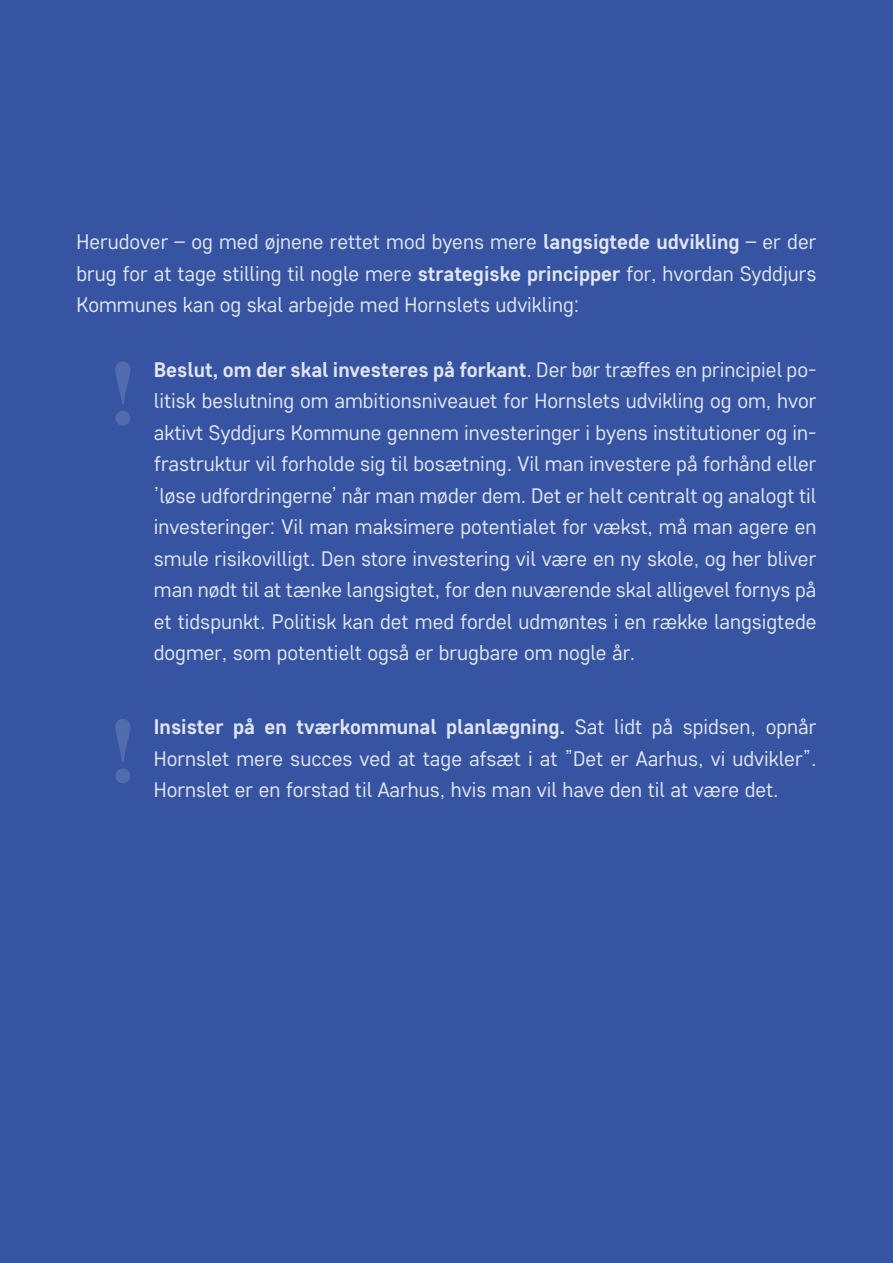
<style>
.page{position:relative;width:893px;height:1263px;background:#3654a1}
.page>*{position:absolute;margin:0;border:0;box-sizing:border-box;transform-origin:0 0}
.t1{font:700 93px "Times New Roman";color:#526cae}
.t2{font:21px/31.5px "Core Sans D35";color:#e1e5f1;text-align:justify}
.t3{font:700 21px "Core Sans D55";color:#e1e5f1}
.s1{font-family:"Core Sans D55";font-weight:700}
.s2{font-family:"Core Sans D35";font-weight:400}
</style>
<div class="page">
<p class="t2" style="left:77px;top:225px;width:741px">Herudover – og med øjnene rettet mod byens mere <span class="s1">langsigtede udvikling</span> – er der brug for at tage stilling til nogle mere <span class="s1">strategiske principper</span> for, hvordan Syddjurs Kommunes kan og skal arbejde med Hornslets udvikling:</p>
<h1 class="t1" style="left:107px;top:326px;width:32px">!</h1>
<h1 class="t1" style="left:107px;top:684px;width:32px">!</h1>
<p class="t3" style="left:154px;top:356px;width:664px">Beslut, om der skal investeres på forkant<span class="s2">. Der bør træffes en principiel po-</span></p>
<p class="t2" style="left:154px;top:384px;width:664px">litisk beslutning om ambitionsniveauet for Hornslets udvikling og om, hvor aktivt Syddjurs Kommune gennem investeringer i byens institutioner og in&shy;frastruktur vil forholde sig til bosætning. Vil man investere på forhånd eller ’løse udfordringerne’ når man møder dem. Det er helt centralt og analogt til investeringer: Vil man maksimere potentialet for vækst, må man agere en smule risikovilligt. Den store investering vil være en ny skole, og her bliver man nødt til at tænke langsigtet, for den nuværende skal alligevel fornys på et tidspunkt. Politisk kan det med fordel udmøntes i en række langsigtede dogmer, som potentielt også er brugbare om nogle år.</p>
<p class="t3" style="left:154px;top:713px;width:664px">Insister på en tværkommunal planlægning. <span class="s2">Sat lidt på spidsen, opnår</span></p>
<p class="t2" style="left:154px;top:742px;width:664px">Hornslet mere succes ved at tage afsæt i at ”Det er Aarhus, vi udvikler”.<br>Hornslet er en forstad til Aarhus, hvis man vil have den til at være det.</p>
</div>
